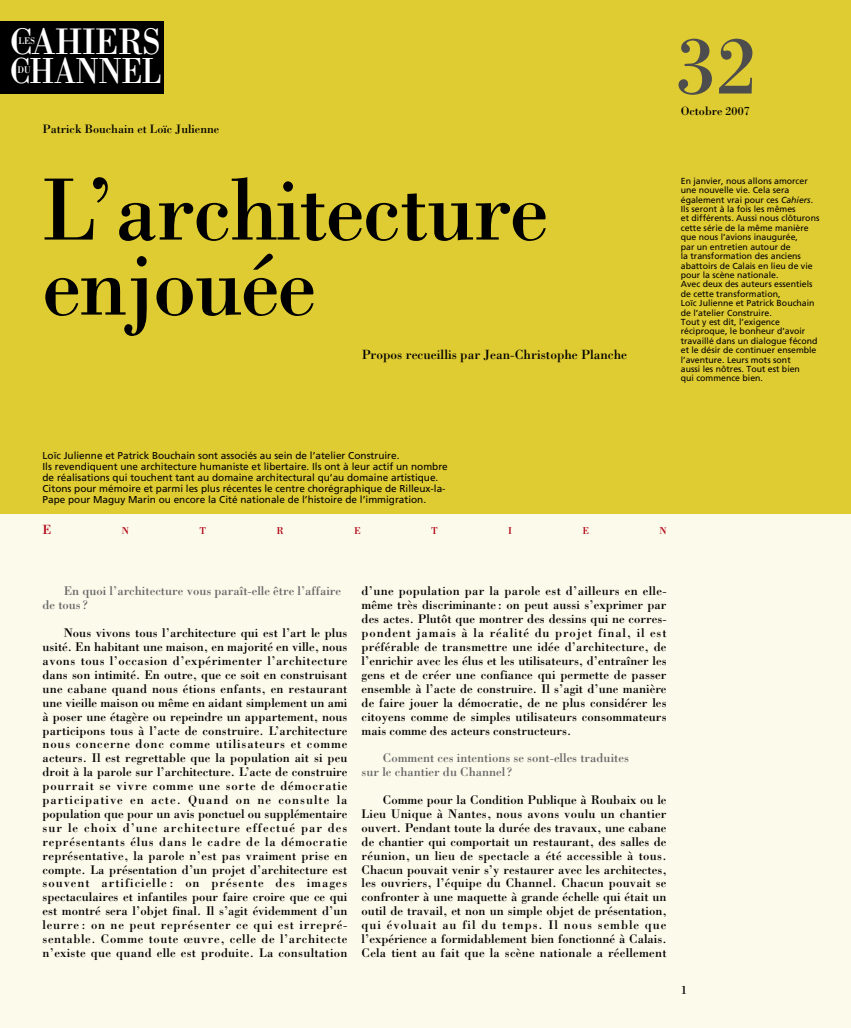
<style>
.page{position:relative;width:851px;height:1028px;background:#fff}
.page>*{position:absolute;margin:0;border:0;box-sizing:border-box;transform-origin:0 0}
.t1{font:91.25px/75px "Bodoni";letter-spacing:-.02em;color:#000;scale:.95 1}
.t2{font:85px "Bodoni";color:#4d4d4d}
.t3{font:38.12px "Bodoni";letter-spacing:-.02em;color:#fff;scale:.92 1}
.t4{font:37.38px "Bodoni";letter-spacing:-.01em;color:#fff;scale:.85 1}
.t5{font:13.75px "Bodoni";color:#000}
.t6{font:13.75px "Bodoni";color:#b10013}
.t7{font:12.88px/13.9px "Bodoni";letter-spacing:.02em;color:#000;text-align:justify}
.t8{font:12.88px/13.9px "Bodoni";color:#666}
.t9{font:12.62px "Bodoni";color:#000}
.t10{font:12.5px "Bodoni";color:#000}
.t11{font:10.25px "Bodoni";color:#b10013}
.t12{font:10px/10.8px "Frutiger";color:#000}
.t13{font:10px "Bodoni";color:#fff;scale:.92 1}
.t14{font:8.75px/9.4px "Frutiger";color:#000}
.s1{font-style:italic}
</style>
<div class="page">
<div style="left:0;top:514px;width:850px;height:514px;background:#fcfaeb"></div>
<div style="left:0;top:0;width:850px;height:514px;background:#dfcb32"></div>
<div style="left:0;top:21px;width:164px;height:73px;background:#000"></div>
<h3 class="t3" style="left:10px;top:18px;width:166px">CAHIERS</h3>
<h3 class="t4" style="left:10px;top:48px;width:180px">CHANNEL</h3>
<p class="t13" style="left:18px;top:35px;width:20px">LES</p>
<p class="t13" style="left:17px;top:64px;width:16px">DU</p>
<p class="t9" style="left:43px;top:121px;width:178px">Patrick Bouchain et Loïc Julienne</p>
<h1 class="t1" style="left:43px;top:170px;width:534px">L’architecture enjouée</h1>
<p class="t5" style="left:361px;top:346px;width:267px">Propos recueillis par Jean-Christophe Planche</p>
<h2 class="t2" style="left:675px;top:14px;width:84px">32</h2>
<p class="t10" style="left:680px;top:103px;width:71px">Octobre 2007</p>
<p class="t14" style="left:680px;top:177px;width:140px">En janvier, nous allons amorcer une nouvelle vie. Cela sera également vrai pour ces <span class="s1">Cahiers</span>.<br>Ils seront à la fois les mêmes<br>et différents. Aussi nous clôturons cette série de la même manière que nous l’avions inaugurée,<br>par un entretien autour de<br>la transformation des anciens abattoirs de Calais en lieu de vie pour la scène nationale.<br>Avec deux des auteurs essentiels de cette transformation,<br>Loïc Julienne et Patrick Bouchain de l’atelier Construire.<br>Tout y est dit, l’exigence réciproque, le bonheur d’avoir travaillé dans un dialogue fécond et le désir de continuer ensemble l’aventure. Leurs mots sont<br>aussi les nôtres. Tout est bien<br>qui commence bien.</p>
<p class="t12" style="left:43px;top:451px;width:407px">Loïc Julienne et Patrick Bouchain sont associés au sein de l’atelier Construire.<br>Ils revendiquent une architecture humaniste et libertaire. Ils ont à leur actif un nombre de réalisations qui touchent tant au domaine architectural qu’au domaine artistique.<br>Citons pour mémoire et parmi les plus récentes le centre chorégraphique de Rilleux-la-Pape pour Maguy Marin ou encore la Cité nationale de l’histoire de l’immigration.</p>
<p class="t6" style="left:43px;top:521px;width:10px">E</p>
<p class="t11" style="left:122px;top:524px;width:9px">N</p>
<p class="t11" style="left:199px;top:524px;width:8px">T</p>
<p class="t11" style="left:276px;top:524px;width:9px">R</p>
<p class="t11" style="left:354px;top:524px;width:8px">E</p>
<p class="t11" style="left:431px;top:524px;width:8px">T</p>
<p class="t11" style="left:508px;top:524px;width:5px">I</p>
<p class="t11" style="left:582px;top:524px;width:8px">E</p>
<p class="t11" style="left:659px;top:524px;width:9px">N</p>
<p class="t8" style="left:43px;top:584px;width:300px;text-indent:21px">En quoi l’architecture vous paraît-elle être l’affaire de tous?</p>
<p class="t7" style="left:43px;top:626px;width:306px;text-indent:21px">Nous vivons tous l’architecture qui est l’art le plus usité. En habitant une maison, en majorité en ville, nous avons tous l’occasion d’expérimenter l’architecture dans son intimité. En outre, que ce soit en construisant une cabane quand nous étions enfants, en restaurant une vieille maison ou même en aidant simplement un ami à poser une étagère ou repeindre un appartement, nous participons tous à l’acte de construire. L’architecture nous concerne donc comme utilisateurs et comme acteurs. Il est regrettable que la population ait si peu droit à la parole sur l’architecture. L’acte de construire pourrait se vivre comme une sorte de démocratie participative en acte. Quand on ne consulte la population que pour un avis ponctuel ou supplémentaire sur le choix d’une architecture effectué par des représentants élus dans le cadre de la démocratie représentative, la parole n’est pas vraiment prise en compte. La présentation d’un projet d’architecture est souvent artificielle : on présente des images spectaculaires et infantiles pour faire croire que ce qui est montré sera l’objet final. Il s’agit évidemment d’un leurre : on ne peut représenter ce qui est irrepré&shy;sentable. Comme toute œuvre, celle de l’architecte n’existe que quand elle est produite. La consultation</p>
<p class="t7" style="left:361px;top:584px;width:306px">d’une population par la parole est d’ailleurs en elle&shy;même très discriminante : on peut aussi s’exprimer par des actes. Plutôt que montrer des dessins qui ne corres&shy;pondent jamais à la réalité du projet final, il est préférable de transmettre une idée d’architecture, de l’enrichir avec les élus et les utilisateurs, d’entraîner les gens et de créer une confiance qui permette de passer ensemble à l’acte de construire. Il s’agit d’une manière de faire jouer la démocratie, de ne plus considérer les citoyens comme de simples utilisateurs consommateurs mais comme des acteurs constructeurs.</p>
<p class="t8" style="left:361px;top:751px;width:269px;text-indent:21px">Comment ces intentions se sont-elles traduites sur le chantier du Channel?</p>
<p class="t7" style="left:361px;top:792px;width:306px;text-indent:21px">Comme pour la Condition Publique à Roubaix ou le Lieu Unique à Nantes, nous avons voulu un chantier ouvert. Pendant toute la durée des travaux, une cabane de chantier qui comportait un restaurant, des salles de réunion, un lieu de spectacle a été accessible à tous.<br>Chacun pouvait venir s’y restaurer avec les architectes, les ouvriers, l’équipe du Channel. Chacun pouvait se confronter à une maquette à grande échelle qui était un outil de travail, et non un simple objet de présentation, qui évoluait au fil du temps. Il nous semble que l’expérience a formidablement bien fonctionné à Calais.<br>Cela tient au fait que la scène nationale a réellement</p>
<p class="t10" style="left:680px;top:982px;width:8px">1</p>
</div>
